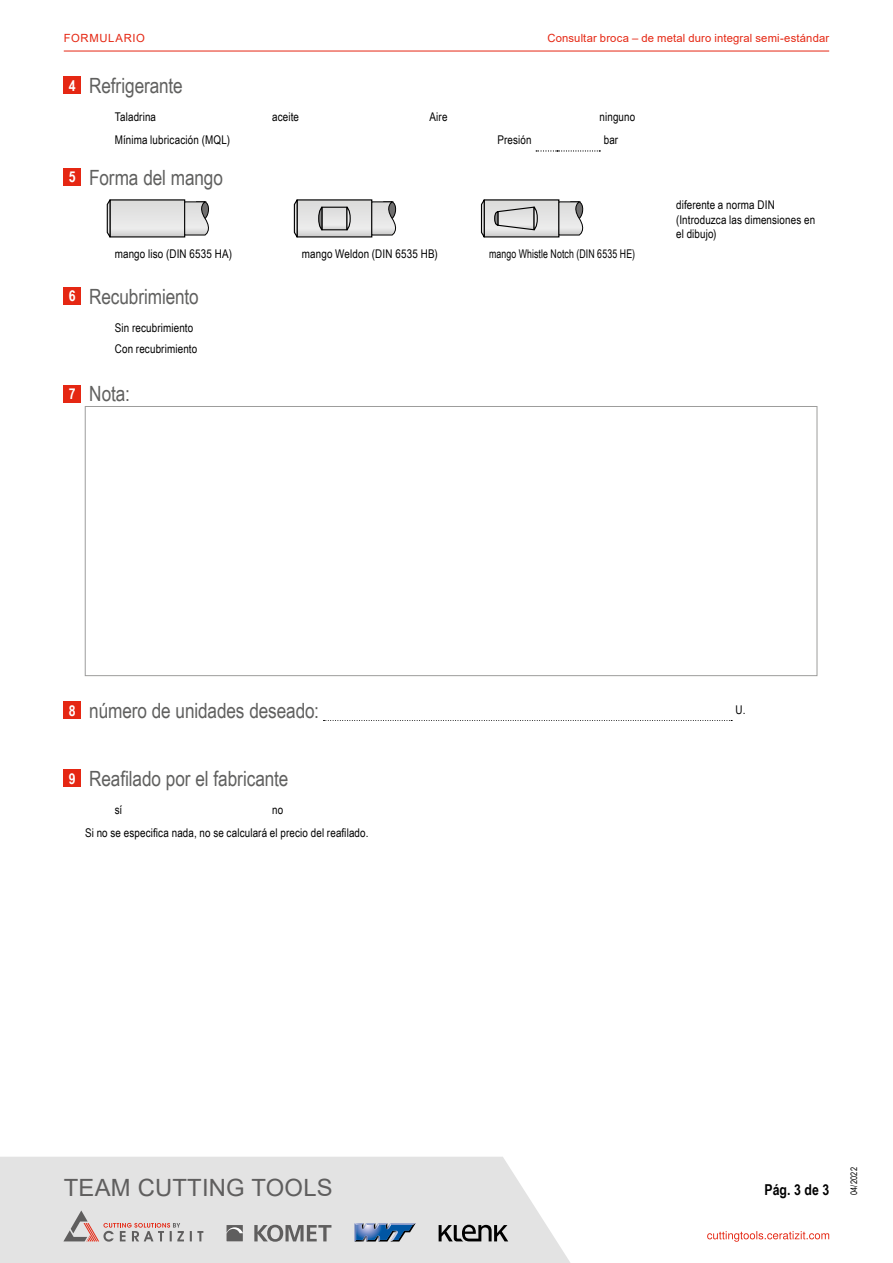
<style>
.page{position:relative;width:893px;height:1263px;background:#fff}
.page>*{position:absolute;margin:0;border:0;box-sizing:border-box;transform-origin:0 0}
.t1{font:23.85px "Arial";letter-spacing:.01em;color:#5f5e5e}
.t2{font:21px "Arial Narrow";letter-spacing:-.005em;color:#60605f}
.t3{font:700 15px "Arial Narrow";color:#000}
.t4{font:12px/14.4px "Arial Narrow";letter-spacing:.01em;color:#000}
.t5{font:12px "Arial Narrow";letter-spacing:.01em;color:#000;scale:.89 1}
.t6{font:11.25px "Arial";letter-spacing:.015em;color:#e52713}
.t7{font:11.25px "Arial";letter-spacing:.06em;color:#e52713}
.t8{font:9px "Arial Narrow";letter-spacing:.025em;color:#000}
.s1{font-weight:700;font-size:15px;color:#fff}
</style>
<div class="page">
<hr style="left:64px;top:51px;width:765px;height:1px;background:#e52713">
<svg style="left:0;top:1157px;width:570px;height:106px;background:#e4e4e4"></svg>
<svg style="left:63px;top:1210px;width:140px;height:31px;background:#d2c8c8"></svg>
<svg style="left:254px;top:1225px;width:77px;height:17px"></svg>
<svg style="left:226px;top:1225px;width:17px;height:16px"></svg>
<svg style="left:439px;top:1225px;width:69px;height:16px"></svg>
<svg style="left:354px;top:1223px;width:62px;height:18px"></svg>
<svg style="left:707px;top:1231px;width:122px;height:11px"></svg>
<div style="left:85px;top:406px;width:732px;height:270px;border:1px solid #9d9d9c"></div>
<svg style="left:112px;top:199px;width:74px;height:39px"></svg>
<div style="left:110px;top:200px;width:75px;height:37px;background:#e3e3e2"></div>
<svg style="left:106px;top:199px;width:6px;height:39px"></svg>
<svg style="left:184px;top:201px;width:25px;height:35px"></svg>
<svg style="left:289px;top:198px;width:112px;height:41px"></svg>
<svg style="left:299px;top:201px;width:71px;height:34px;background:#dfdede"></svg>
<svg style="left:293px;top:198px;width:6px;height:40px"></svg>
<svg style="left:371px;top:201px;width:30px;height:35px"></svg>
<div style="left:322px;top:207px;width:25px;height:23px;background:#e4e3e3"></div>
<div style="left:321px;top:207px;width:26px;height:23px;border:1px solid #000"></div>
<svg style="left:346px;top:206px;width:5px;height:25px"></svg>
<svg style="left:318px;top:206px;width:5px;height:25px"></svg>
<svg style="left:486px;top:199px;width:74px;height:39px"></svg>
<svg style="left:484px;top:200px;width:75px;height:37px;background:#d3d2d2"></svg>
<svg style="left:480px;top:199px;width:6px;height:39px"></svg>
<svg style="left:494px;top:206px;width:44px;height:25px"></svg>
<svg style="left:558px;top:201px;width:26px;height:35px"></svg>
<div style="left:64px;top:287px;width:17px;height:17px;background:#e52713"></div>
<div style="left:64px;top:701px;width:17px;height:17px;background:#e52713"></div>
<div style="left:64px;top:769px;width:17px;height:17px;background:#e52713"></div>
<svg style="left:324px;top:720px;width:408px;height:1px"></svg>
<div style="left:64px;top:385px;width:17px;height:17px;background:#e52713"></div>
<div style="left:64px;top:168px;width:17px;height:17px;background:#e52713"></div>
<div style="left:64px;top:77px;width:17px;height:17px;background:#e52713"></div>
<svg style="left:536px;top:151px;width:64px;height:1px"></svg>
<p class="t7" style="left:64px;top:31px;width:82px">FORMULARIO</p>
<p class="t6" style="left:547px;top:31px;width:283px">Consultar broca – de metal duro integral semi-estándar</p>
<h2 class="t2" style="left:69px;top:70px;width:115px"><span class="s1">4</span> Refrigerante</h2>
<p class="t4" style="left:115px;top:109px;width:43px">Taladrina</p>
<p class="t4" style="left:272px;top:109px;width:28px">aceite</p>
<p class="t4" style="left:429px;top:109px;width:20px">Aire</p>
<p class="t4" style="left:600px;top:109px;width:37px">ninguno</p>
<p class="t4" style="left:115px;top:132px;width:117px">Mínima lubricación (MQL)</p>
<p class="t4" style="left:497px;top:132px;width:36px">Presión</p>
<p class="t4" style="left:604px;top:132px;width:16px">bar</p>
<h2 class="t2" style="left:69px;top:162px;width:156px"><span class="s1">5</span> Forma del mango</h2>
<p class="t4" style="left:115px;top:246px;width:119px">mango liso (DIN 6535 HA)</p>
<p class="t4" style="left:302px;top:246px;width:137px">mango Weldon (DIN 6535 HB)</p>
<p class="t5" style="left:489px;top:245px;width:166px">mango Whistle Notch (DIN 6535 HE)</p>
<h2 class="t2" style="left:69px;top:281px;width:131px"><span class="s1">6</span> Recubrimiento</h2>
<p class="t4" style="left:115px;top:320px;width:80px">Sin recubrimiento</p>
<p class="t4" style="left:115px;top:342px;width:84px">Con recubrimiento</p>
<h2 class="t2" style="left:69px;top:379px;width:62px"><span class="s1">7</span> Nota:</h2>
<p class="t4" style="left:676px;top:197px;width:141px">diferente a norma DIN (Introduzca las dimensiones en el dibujo)</p>
<h2 class="t2" style="left:69px;top:695px;width:251px"><span class="s1">8</span> número de unidades deseado:</h2>
<h2 class="t2" style="left:69px;top:763px;width:221px"><span class="s1">9</span> Reafilado por el fabricante</h2>
<p class="t4" style="left:115px;top:802px;width:9px">sí</p>
<p class="t4" style="left:85px;top:798px;width:285px;line-height:22.4px;text-indent:187px">no<br>Si no se especifica nada, no se calculará el precio del reafilado.</p>
<p class="t4" style="left:736px;top:702px;width:11px">U.</p>
<h1 class="t1" style="left:64px;top:1171px;width:270px">TEAM CUTTING TOOLS</h1>
<p class="t3" style="left:764px;top:1179px;width:66px">Pág. 3 de 3</p>
<p class="t8" style="left:847px;top:1195px;width:30px;rotate:-90deg">04/2022</p>
</div>
